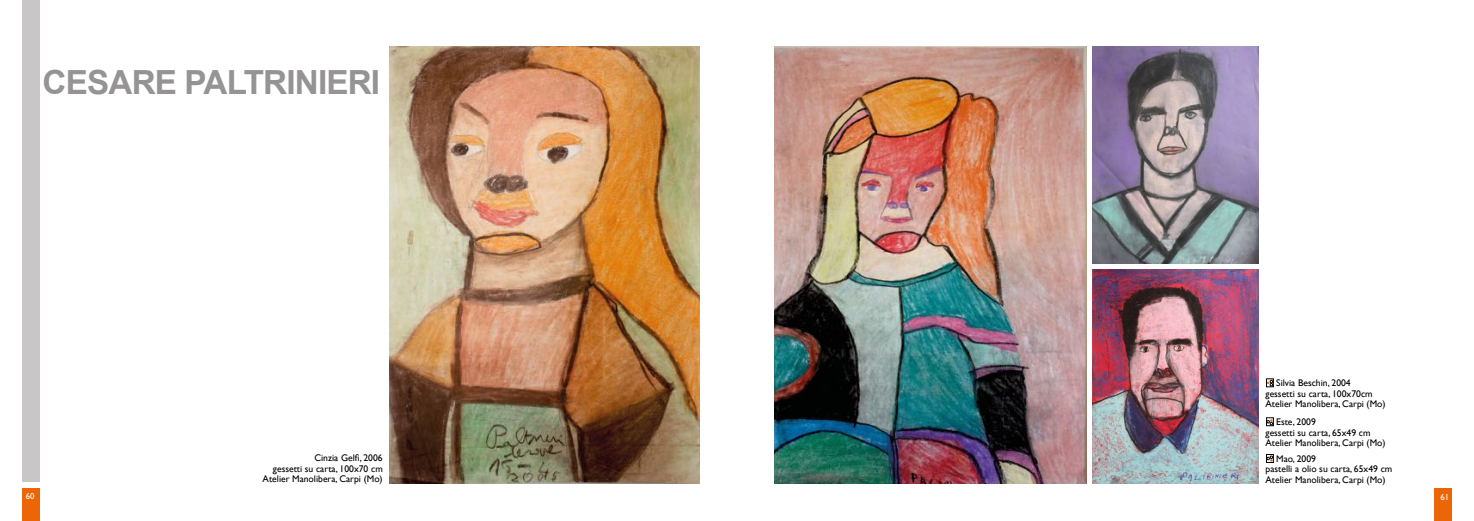
<style>
.page{position:relative;width:1474px;height:521px;background:#fff}
.page>*{position:absolute;margin:0;border:0;box-sizing:border-box;transform-origin:0 0}
.t1{font:700 33.25px "Arial";letter-spacing:-.025em;color:#959393}
.t2{font:9.62px/10.5px "Gill Sans";color:#000}
.t3{font:8.75px "Gill Sans";color:#fff}
</style>
<div class="page">
<div style="left:22px;top:0;width:18px;height:482px;background:#c8c6c6"></div>
<div style="left:22px;top:489px;width:18px;height:32px;background:#ec6608"></div>
<div style="left:1434px;top:489px;width:17px;height:32px;background:#ec6608"></div>
<img style="left:1092px;top:46px;width:166px;height:218px">
<img style="left:1092px;top:269px;width:166px;height:215px">
<img style="left:774px;top:46px;width:312px;height:438px">
<div style="left:1266px;top:379px;width:7px;height:8px;border:1px solid #000"></div>
<svg style="left:1266px;top:380px;width:6px;height:6px"></svg>
<div style="left:1266px;top:417px;width:7px;height:9px;border:1px solid #000"></div>
<svg style="left:1266px;top:419px;width:6px;height:6px"></svg>
<div style="left:1266px;top:454px;width:7px;height:9px;border:1px solid #000"></div>
<svg style="left:1266px;top:456px;width:6px;height:5px"></svg>
<img style="left:389px;top:46px;width:310px;height:438px">
<h1 class="t1" style="left:43px;top:64px;width:339px">CESARE PALTRINIERI</h1>
<p class="t2" style="left:263px;top:453px;width:122px;text-align:right">Cinzia Gelfi, 2006<br>gessetti su carta, 100x70 cm<br>Atelier Manolibera, Carpi (Mo)</p>
<p class="t2" style="left:1265px;top:378px;width:122px;text-indent:11px">Silvia Beschin, 2004<br>gessetti su carta, 100x70cm<br>Atelier Manolibera, Carpi (Mo)</p>
<p class="t2" style="left:1265px;top:417px;width:122px;text-indent:11px">Este, 2009<br>gessetti su carta, 65x49 cm<br>Atelier Manolibera, Carpi (Mo)</p>
<p class="t2" style="left:1265px;top:453px;width:128px;text-indent:11px">Mao, 2009<br>pastelli a olio su carta, 65x49 cm<br>Atelier Manolibera, Carpi (Mo)</p>
<p class="t3" style="left:26px;top:491px;width:10px">60</p>
<p class="t3" style="left:1440px;top:492px;width:10px">61</p>
</div>
